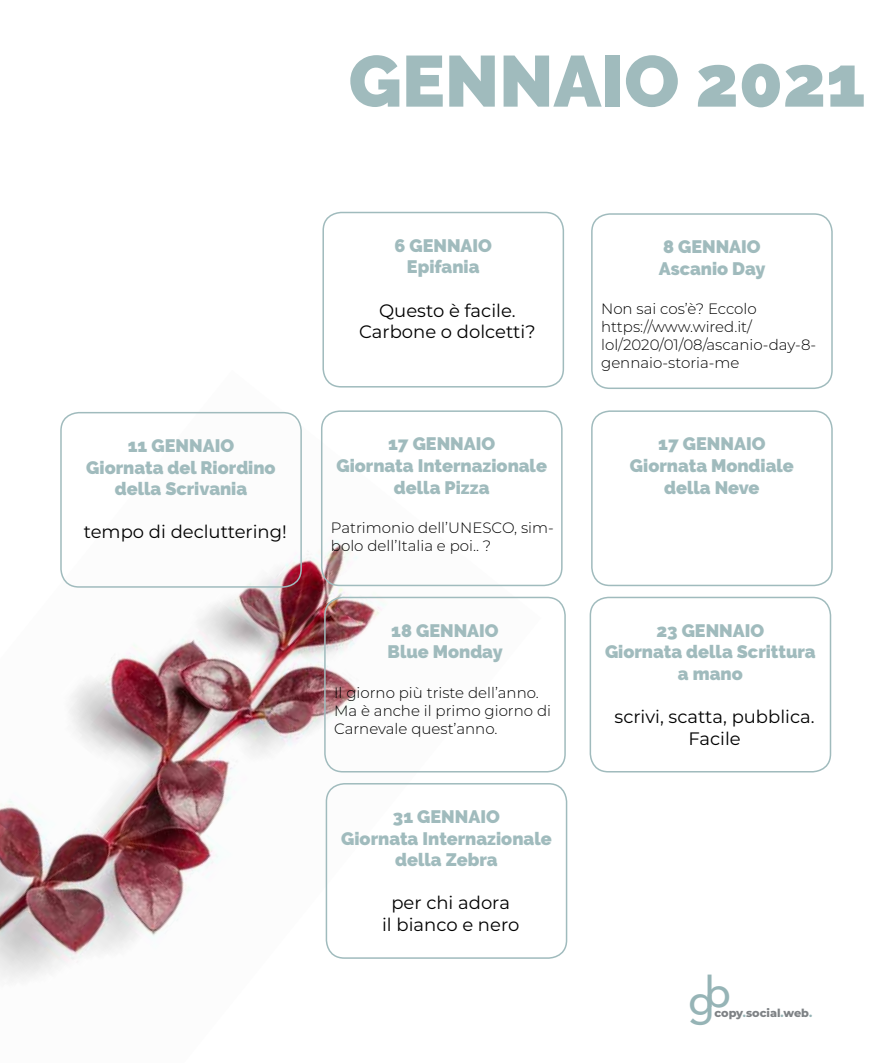
<style>
.page{position:relative;width:893px;height:1063px;background:#fff}
.page>*{position:absolute;margin:0;border:0;box-sizing:border-box;transform-origin:0 0}
.t1{font:900 72px "Raleway";color:#a0bbbd}
.t2{font:500 43.2px "Avenir";color:#96b4b6}
.t3{font:900 18px/21.6px "Raleway";color:#a0bbbd;text-align:center}
.t4{font:18px/21.6px "Montserrat";color:#000;text-align:center}
.t5{font:300 15px/18px "Montserrat";color:#000}
.t6{font:800 11.25px "Montserrat";color:#7e8285}
.s1{color:#96b4b6}
</style>
<div class="page">
<img style="left:0;top:375px;width:541px;height:607px">
<div style="left:322px;top:212px;width:242px;height:176px;border:2px solid #a0bbbd;border-radius:18px"></div>
<div style="left:324px;top:597px;width:242px;height:176px;border:2px solid #a0bbbd;border-radius:18px"></div>
<div style="left:590px;top:597px;width:241px;height:176px;border:2px solid #a0bbbd;border-radius:18px"></div>
<div style="left:326px;top:783px;width:241px;height:176px;border:2px solid #a0bbbd;border-radius:18px"></div>
<div style="left:591px;top:213px;width:242px;height:176px;border:2px solid #a0bbbd;border-radius:18px"></div>
<div style="left:321px;top:410px;width:242px;height:176px;border:2px solid #a0bbbd;border-radius:18px"></div>
<div style="left:60px;top:412px;width:242px;height:176px;border:2px solid #a0bbbd;border-radius:18px"></div>
<div style="left:591px;top:410px;width:242px;height:176px;border:2px solid #a0bbbd;border-radius:18px"></div>
<h1 class="t1" style="left:349px;top:40px;width:518px">GENNAIO 2021</h1>
<p class="t3" style="left:86px;top:435px;width:191px">11 GENNAIO<br>Giornata del Riordino della Scrivania</p>
<p class="t4" style="left:84px;top:521px;width:204px">tempo di decluttering!</p>
<p class="t3" style="left:394px;top:235px;width:99px">6 GENNAIO<br>Epifania</p>
<p class="t4" style="left:359px;top:299px;width:178px">Questo è facile.<br>Carbone o dolcetti?</p>
<p class="t3" style="left:336px;top:433px;width:212px">17 GENNAIO<br>Giornata Internazionale della Pizza</p>
<p class="t5" style="left:331px;top:518px;width:224px">Patrimonio dell’UNESCO, sim&shy;bolo dell’Italia e poi.. ?</p>
<p class="t3" style="left:388px;top:620px;width:117px;text-align:left">18 GENNAIO<br>Blue Monday</p>
<p class="t5" style="left:334px;top:683px;width:218px">Il giorno più triste dell’anno.<br>Ma è anche il primo giorno di<br>Carnevale quest’anno.</p>
<p class="t3" style="left:341px;top:806px;width:212px">31 GENNAIO<br>Giornata Internazionale della Zebra</p>
<p class="t4" style="left:382px;top:892px;width:139px">per chi adora<br>il bianco e nero</p>
<p class="t3" style="left:659px;top:236px;width:108px;text-align:left">8 GENNAIO<br>Ascanio Day</p>
<p class="t5" style="left:601px;top:300px;width:217px">Non sai cos’è? Eccolo https://www.wired.it/ lol/2020/01/08/ascanio-day-8- gennaio-storia-me</p>
<p class="t3" style="left:630px;top:433px;width:165px">17 GENNAIO<br>Giornata Mondiale della Neve</p>
<p class="t3" style="left:605px;top:620px;width:212px">23 GENNAIO<br>Giornata della Scrittura a mano</p>
<p class="t4" style="left:615px;top:705px;width:202px">scrivi, scatta, pubblica.<br>Facile</p>
<h2 class="t2" style="left:688px;top:959px;width:45px">gb</h2>
<p class="t6" style="left:714px;top:1005px;width:99px">copy<span class="s1">.</span>social<span class="s1">.</span>web<span class="s1">.</span></p>
</div>
